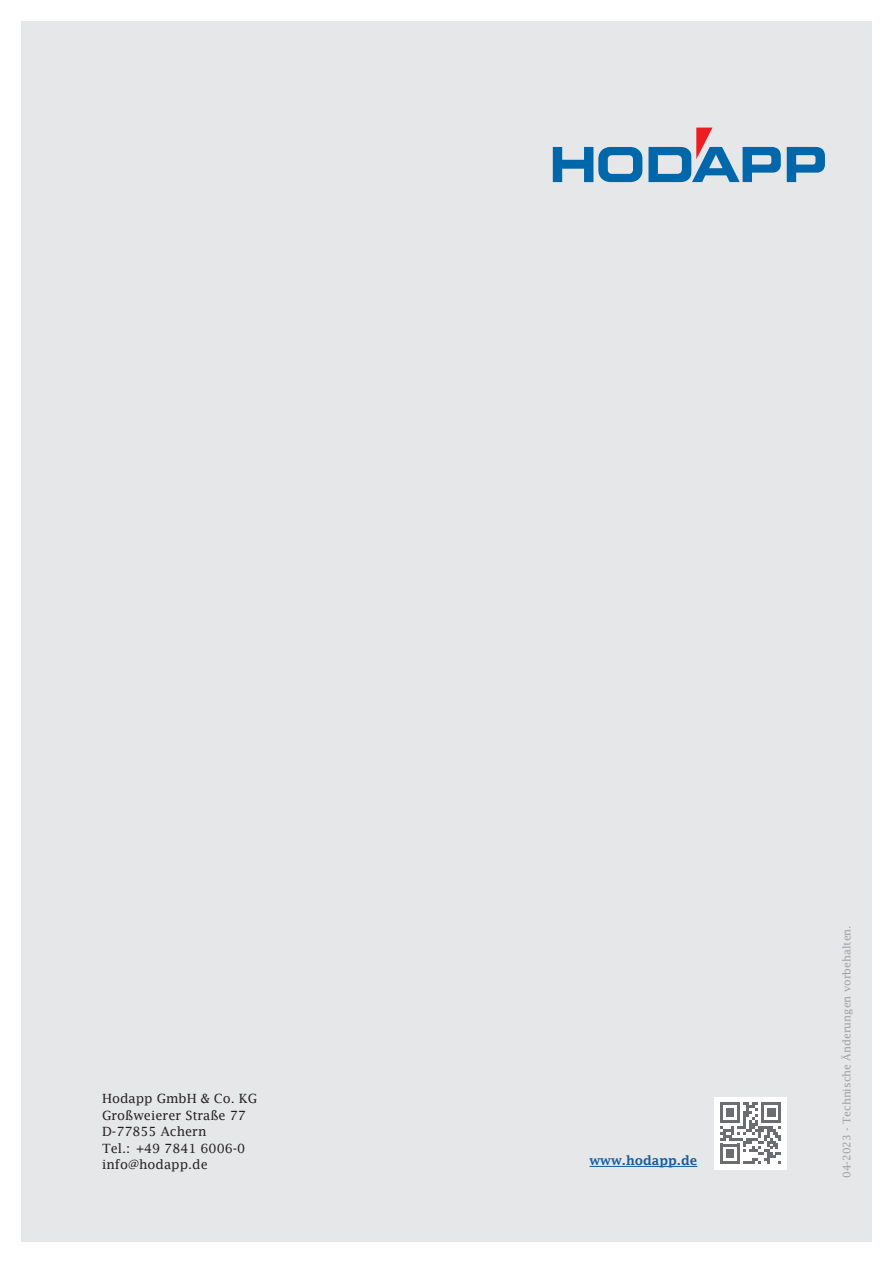
<style>
.page{position:relative;width:893px;height:1263px;background:#fff}
.page>*{position:absolute;margin:0;border:0;box-sizing:border-box;transform-origin:0 0}
.t1{font:12.75px/16.5px "Lucida Fax";color:#231f20}
.t2{font:600 12.75px "Lucida Fax";color:#175d9e}
.t3{font:10.5px "Lucida Fax";color:#9d9fa2}
</style>
<div class="page">
<div style="left:21px;top:21px;width:851px;height:1221px;background:#e6e7e9"></div>
<svg style="left:787px;top:147px;width:38px;height:35px"></svg>
<svg style="left:648px;top:128px;width:133px;height:54px"></svg>
<svg style="left:553px;top:147px;width:89px;height:35px"></svg>
<div style="left:714px;top:1097px;width:73px;height:72px;background:#fff"></div>
<svg style="left:720px;top:1102px;width:61px;height:62px"></svg>
<hr style="left:589px;top:1166px;width:108px;height:1px;background:#175d9e">
<p class="t1" style="left:102px;top:1090px;width:157px">Hodapp GmbH &amp; Co. KG<br>Großweierer Straße 77<br>D-77855 Achern<br>Tel.: +49 7841 6006-0 info@hodapp.de</p>
<p class="t2" style="left:589px;top:1153px;width:109px">www.hodapp.de</p>
<p class="t3" style="left:841px;top:1178px;width:254px;rotate:-90deg">04-2023 - Technische Änderungen vorbehalten.</p>
</div>
